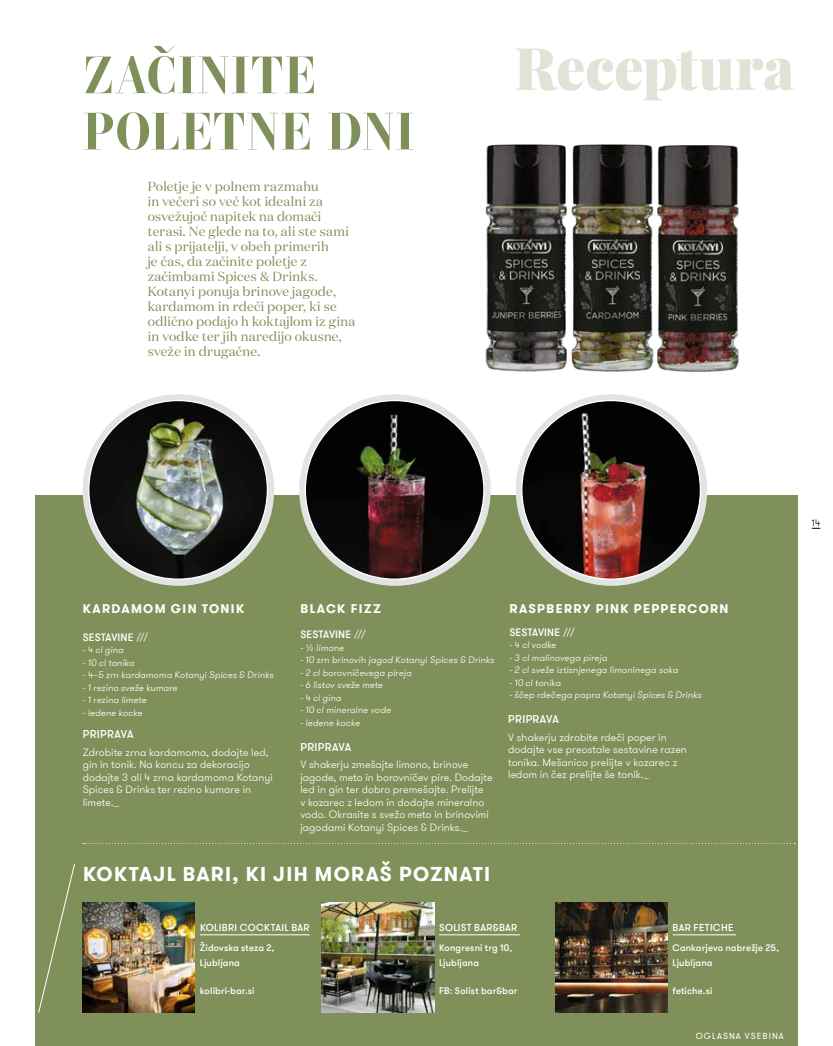
<style>
.page{position:relative;width:833px;height:1046px;background:#fff}
.page>*{position:absolute;margin:0;border:0;box-sizing:border-box;transform-origin:0 0}
.t1{font:900 58.62px "Playfair Display";letter-spacing:-.005em;color:#e0e4d6}
.t2{font:55px/56.2px "Yo Andy Fourteen";letter-spacing:.02em;color:#80905a}
.t3{font:700 20px "GT Walsheim Pro";letter-spacing:.06em;color:#fff}
.t4{font:13.12px/15px "Domaine Disp";letter-spacing:.02em;color:#80905a}
.t5{font:700 12.5px "GT Walsheim Pro";letter-spacing:.105em;color:#fff}
.t6{font:500 11.25px "GT Walsheim Pro";letter-spacing:.02em;color:#fff}
.t7{font:300 10.62px/12.5px "GT Walsheim Pro";letter-spacing:.005em;color:#fff}
.t8{font:500 10.62px "GT Walsheim Pro";letter-spacing:.015em;color:#fff}
.t9{font:500 10px "GT Walsheim Pro";letter-spacing:.03em;color:#fff}
.t10{font:italic 300 9.38px "GT Walsheim Pro";letter-spacing:.01em;color:#fff}
.t11{font:500 9.38px/15px "GT Walsheim Pro";letter-spacing:.015em;color:#fff}
.t12{font:300 9.38px "GT Walsheim Pro";color:#000}
.t13{font:8.75px "GT Walsheim Pro";letter-spacing:.12em;color:#fff}
.s1{font-weight:300}
</style>
<div class="page">
<div style="left:35px;top:495px;width:762px;height:550px;background:#80905a"></div>
<hr style="left:200px;top:934px;width:110px;height:1px;background:#fff">
<hr style="left:439px;top:934px;width:81px;height:1px;background:#fff">
<hr style="left:672px;top:934px;width:64px;height:1px;background:#fff">
<img style="left:83px;top:902px;width:112px;height:110px">
<img style="left:322px;top:902px;width:112px;height:110px">
<img style="left:555px;top:902px;width:112px;height:110px">
<svg style="left:38px;top:864px;width:37px;height:148px"></svg>
<div style="left:83px;top:394px;width:191px;height:191px;background:#e2e3e3;border-radius:50%"></div>
<img style="left:89px;top:400px;width:178px;height:179px;border-radius:89px">
<div style="left:299px;top:394px;width:192px;height:191px;background:#e2e3e3;border-radius:50%"></div>
<img style="left:305px;top:400px;width:179px;height:179px;border-radius:89px">
<div style="left:516px;top:394px;width:191px;height:191px;background:#e2e3e3;border-radius:50%"></div>
<img style="left:522px;top:400px;width:178px;height:179px;border-radius:89px">
<img style="left:485px;top:144px;width:71px;height:228px">
<img style="left:556px;top:144px;width:82px;height:228px">
<img style="left:638px;top:144px;width:101px;height:228px">
<h2 class="t2" style="left:83px;top:45px;width:332px">ZAČINITE<br>POLETNE DNI</h2>
<p class="t4" style="left:148px;top:178px;width:209px">Poletje je v polnem razmahu<br>in večeri so več kot idealni za osvežujoč napitek na domači terasi. Ne glede na to, ali ste sami ali s prijatelji, v obeh primerih<br>je čas, da začinite poletje z začimbami Spices &amp; Drinks.<br>Kotanyi ponuja brinove jagode, kardamom in rdeči poper, ki se odlično podajo h koktajlom iz gina in vodke ter jih naredijo okusne, sveže in drugačne.</p>
<h1 class="t1" style="left:514px;top:22px;width:282px">Receptura</h1>
<p class="t12" style="left:812px;top:516px;width:10px">14</p>
<p class="t5" style="left:83px;top:600px;width:163px">KARDAMOM GIN TONIK</p>
<p class="t5" style="left:300px;top:600px;width:82px">BLACK FIZZ</p>
<p class="t8" style="left:83px;top:630px;width:67px">SESTAVINE <span class="s1">///</span></p>
<p class="t10" style="left:83px;top:644px;width:43px">- 4 cl gina</p>
<p class="t10" style="left:83px;top:656px;width:53px">- 10 cl tonika</p>
<p class="t10" style="left:83px;top:669px;width:192px">- 4–5 zrn kardamoma Kotanyi Spices &amp; Drinks</p>
<p class="t10" style="left:83px;top:681px;width:96px">- 1 rezino sveže kumare</p>
<p class="t10" style="left:83px;top:694px;width:65px">- 1 rezina limete</p>
<p class="t10" style="left:83px;top:706px;width:61px">- ledene kocke</p>
<p class="t8" style="left:300px;top:628px;width:67px">SESTAVINE <span class="s1">///</span></p>
<p class="t10" style="left:300px;top:641px;width:45px">- ½ limone</p>
<p class="t10" style="left:300px;top:654px;width:195px">- 10 zrn brinovih jagod Kotanyi Spices &amp; Drinks</p>
<p class="t10" style="left:300px;top:666px;width:113px">- 2 cl borovničevega pireja</p>
<p class="t10" style="left:300px;top:679px;width:84px">- 6 listov sveže mete</p>
<p class="t10" style="left:300px;top:691px;width:43px">- 4 cl gina</p>
<p class="t10" style="left:300px;top:704px;width:92px">- 10 cl mineralne vode</p>
<p class="t10" style="left:300px;top:716px;width:61px">- ledene kocke</p>
<p class="t6" style="left:83px;top:727px;width:52px">PRIPRAVA</p>
<p class="t7" style="left:83px;top:746px;width:192px">Zdrobite zrna kardamoma, dodajte led, gin in tonik. Na koncu za dekoracijo dodajte 3 ali 4 zrna kardamoma Kotanyi<br>Spices &amp; Drinks ter rezino kumare in limete._</p>
<p class="t6" style="left:300px;top:739px;width:52px">PRIPRAVA</p>
<p class="t7" style="left:300px;top:758px;width:194px">V shakerju zmešajte limono, brinove jagode, meto in borovničev pire. Dodajte led in gin ter dobro premešajte. Prelijte<br>v kozarec z ledom in dodajte mineralno vodo. Okrasite s svežo meto in brinovimi jagodami Kotanyi Spices &amp; Drinks._</p>
<h3 class="t3" style="left:83px;top:860px;width:408px">KOKTAJL BARI, KI JIH MORAŠ POZNATI</h3>
<p class="t5" style="left:509px;top:600px;width:220px">RASPBERRY PINK PEPPERCORN</p>
<p class="t8" style="left:509px;top:625px;width:67px">SESTAVINE <span class="s1">///</span></p>
<p class="t10" style="left:509px;top:639px;width:48px">- 4 cl vodke</p>
<p class="t10" style="left:509px;top:651px;width:100px">- 3 cl malinovega pireja</p>
<p class="t10" style="left:509px;top:664px;width:170px">- 2 cl sveže iztisnjenega limoninega soka</p>
<p class="t10" style="left:509px;top:676px;width:53px">- 10 cl tonika</p>
<p class="t10" style="left:509px;top:689px;width:194px">- ščep rdečega popra Kotanyi Spices &amp; Drinks</p>
<p class="t6" style="left:508px;top:712px;width:52px">PRIPRAVA</p>
<p class="t7" style="left:508px;top:731px;width:180px">V shakerju zdrobite rdeči poper in dodajte vse preostale sestavine razen tonika. Mešanico prelijte v kozarec z ledom in čez prelijte še tonik._</p>
<p class="t9" style="left:200px;top:921px;width:111px">KOLIBRI COCKTAIL BAR</p>
<p class="t11" style="left:200px;top:940px;width:76px">Židovska steza 2,<br>Ljubljana</p>
<p class="t11" style="left:200px;top:982px;width:56px">kolibri-bar.si</p>
<p class="t9" style="left:439px;top:921px;width:80px">SOLIST BAR&amp;BAR</p>
<p class="t11" style="left:439px;top:940px;width:74px">Kongresni trg 10,<br>Ljubljana</p>
<p class="t11" style="left:439px;top:982px;width:80px">FB: Solist bar&amp;bar</p>
<p class="t9" style="left:672px;top:921px;width:62px">BAR FETICHE</p>
<p class="t11" style="left:672px;top:940px;width:108px">Cankarjevo nabrežje 25,<br>Ljubljana</p>
<p class="t11" style="left:672px;top:982px;width:41px">fetiche.si</p>
<p class="t13" style="left:696px;top:1030px;width:89px">OGLASNA VSEBINA</p>
</div>
